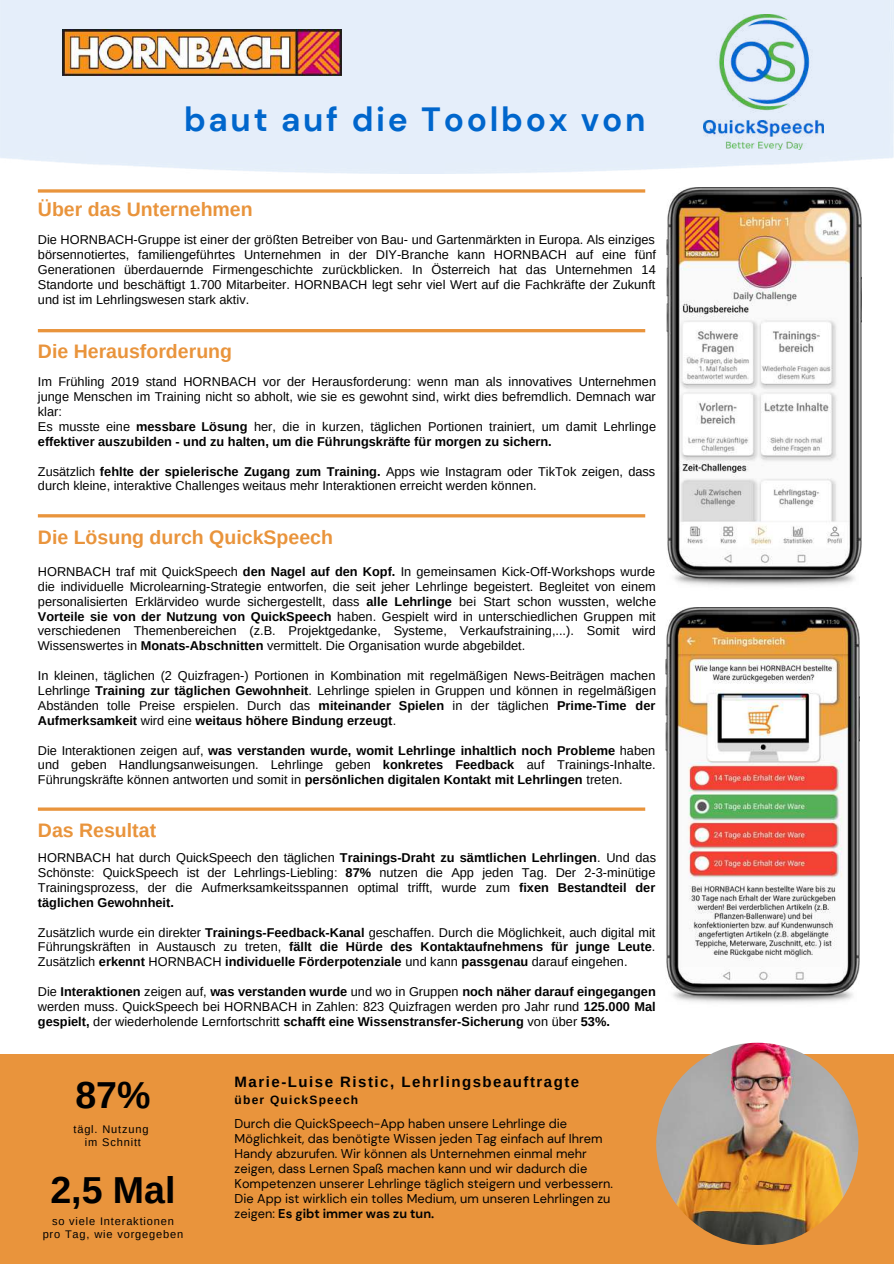
<style>
.page{position:relative;width:894px;height:1264px;background:#fff}
.page>*{position:absolute;margin:0;border:0;box-sizing:border-box;transform-origin:0 0}
.t1{font:700 37.5px "Arimo";color:#000}
.t2{font:700 33.6px "DM Sans";letter-spacing:.08em;color:#06c}
.t3{font:700 19.5px "Arimo";color:#e9943c}
.t4{font:700 15px "Arimo";letter-spacing:.1em;color:#000}
.t5{font:12.75px/14.9px "Arimo";color:#000;text-align:justify}
.t6{font:12.75px/14.9px "DM Sans";color:#000}
.t7{font:700 12px "Arimo";letter-spacing:.1em;color:#000}
.t8{font:11.1px/12.9px "Arimo";letter-spacing:.075em;color:#000;text-align:center}
.s1{font-weight:700}
</style>
<div class="page">
<svg style="left:38px;top:189px;width:607px;height:4px;background:#eca65d"></svg>
<hr style="left:38px;top:329px;width:607px;height:3px;background:#e9943c">
<svg style="left:38px;top:514px;width:607px;height:3px;background:#ea9a47"></svg>
<svg style="left:38px;top:807px;width:607px;height:3px;background:#eca55b"></svg>
<div style="left:0;top:1054px;width:893px;height:209px;background:#e9943c"></div>
<div style="left:0;top:0;width:893px;height:174px;background:#e5eefa"></div>
<img style="left:702px;top:15px;width:121px;height:134px">
<img style="left:665px;top:607px;width:194px;height:396px">
<img style="left:63px;top:30px;width:278px;height:46px">
<img style="left:656px;top:1042px;width:202px;height:202px;border-radius:50%">
<img style="left:666px;top:187px;width:195px;height:399px">
<h2 class="t2" style="left:184px;top:98px;width:463px">baut auf die Toolbox von</h2>
<h3 class="t3" style="left:38px;top:198px;width:216px">Über das Unternehmen</h3>
<p class="t5" style="left:38px;top:232px;width:619px">Die HORNBACH-Gruppe ist einer der größten Betreiber von Bau- und Gartenmärkten in Europa. Als einziges börsennotiertes, familiengeführtes Unternehmen in der DIY-Branche kann HORNBACH auf eine fünf Generationen überdauernde Firmengeschichte zurückblicken. In Österreich hat das Unternehmen 14<br>Standorte und beschäftigt 1.700 Mitarbeiter. HORNBACH legt sehr viel Wert auf die Fachkräfte der Zukunft und ist im Lehrlingswesen stark aktiv.</p>
<h3 class="t3" style="left:38px;top:341px;width:196px">Die Herausforderung</h3>
<p class="t5" style="left:38px;top:374px;width:619px;text-align:left">Im Frühling 2019 stand HORNBACH vor der Herausforderung: wenn man als innovatives Unternehmen junge Menschen im Training nicht so abholt, wie sie es gewohnt sind, wirkt dies befremdlich. Demnach war klar:<br>Es musste eine <span class="s1">messbare Lösung</span> her, die in kurzen, täglichen Portionen trainiert, um damit Lehrlinge <span class="s1">effektiver auszubilden - und zu halten, um die Führungskräfte für morgen zu sichern.</span></p>
<p class="t5" style="left:38px;top:463px;width:618px">Zusätzlich <span class="s1">fehlte der spielerische Zugang zum Training.</span> Apps wie Instagram oder TikTok zeigen, dass durch kleine, interaktive Challenges weitaus mehr Interaktionen erreicht werden können.</p>
<h3 class="t3" style="left:38px;top:526px;width:296px">Die Lösung durch QuickSpeech</h3>
<p class="t5" style="left:38px;top:564px;width:619px">HORNBACH traf mit QuickSpeech <span class="s1">den Nagel auf den Kopf.</span> In gemeinsamen Kick-Off-Workshops wurde die individuelle Microlearning-Strategie entworfen, die seit jeher Lehrlinge begeistert. Begleitet von einem personalisierten Erklärvideo wurde sichergestellt, dass <span class="s1">alle Lehrlinge</span> bei Start schon wussten, welche <span class="s1">Vorteile sie von der Nutzung von QuickSpeech</span> haben. Gespielt wird in unterschiedlichen Gruppen mit verschiedenen Themenbereichen (z.B. Projektgedanke, Systeme, Verkaufstraining,...). Somit wird Wissenswertes in <span class="s1">Monats-Abschnitten</span> vermittelt. Die Organisation wurde abgebildet.</p>
<p class="t5" style="left:38px;top:668px;width:619px">In kleinen, täglichen (2 Quizfragen-) Portionen in Kombination mit regelmäßigen News-Beiträgen machen Lehrlinge <span class="s1">Training zur täglichen Gewohnheit</span>. Lehrlinge spielen in Gruppen und können in regelmäßigen Abständen tolle Preise erspielen. Durch das <span class="s1">miteinander Spielen</span> in der täglichen <span class="s1">Prime-Time der Aufmerksamkeit</span> wird eine <span class="s1">weitaus höhere Bindung erzeugt</span>.</p>
<p class="t5" style="left:38px;top:742px;width:619px">Die Interaktionen zeigen auf, <span class="s1">was verstanden wurde, womit Lehrlinge inhaltlich noch Probleme</span> haben und geben Handlungsanweisungen. Lehrlinge geben <span class="s1">konkretes Feedback</span> auf Trainings-Inhalte.<br>Führungskräfte können antworten und somit in <span class="s1">persönlichen digitalen Kontakt mit Lehrlingen</span> treten.</p>
<h3 class="t3" style="left:38px;top:819px;width:120px">Das Resultat</h3>
<p class="t5" style="left:38px;top:850px;width:619px">HORNBACH hat durch QuickSpeech den täglichen <span class="s1">Trainings-Draht zu sämtlichen Lehrlingen</span>. Und das Schönste: QuickSpeech ist der Lehrlings-Liebling: <span class="s1">87%</span> nutzen die App jeden Tag. Der 2-3-minütige Trainingsprozess, der die Aufmerksamkeitsspannen optimal trifft, wurde zum <span class="s1">fixen Bestandteil der täglichen Gewohnheit.</span></p>
<p class="t5" style="left:38px;top:924px;width:618px">Zusätzlich wurde ein direkter <span class="s1">Trainings-Feedback-Kanal</span> geschaffen. Durch die Möglichkeit, auch digital mit Führungskräften in Austausch zu treten, <span class="s1">fällt die Hürde des Kontaktaufnehmens für junge Leute</span>.<br>Zusätzlich <span class="s1">erkennt</span> HORNBACH <span class="s1">individuelle Förderpotenziale</span> und kann <span class="s1">passgenau</span> darauf eingehen.</p>
<p class="t5" style="left:38px;top:984px;width:619px">Die <span class="s1">Interaktionen</span> zeigen auf, <span class="s1">was verstanden wurde</span> und wo in Gruppen <span class="s1">noch näher darauf eingegangen </span>werden muss. QuickSpeech bei HORNBACH in Zahlen: 823 Quizfragen werden pro Jahr rund <span class="s1">125.000 Mal gespielt,</span> der wiederholende Lernfortschritt <span class="s1">schafft eine Wissenstransfer-Sicherung</span> von über <span class="s1">53%.</span></p>
<h1 class="t1" style="left:75px;top:1074px;width:77px">87%</h1>
<p class="t8" style="left:73px;top:1122px;width:77px">tägl. Nutzung im Schnitt</p>
<h1 class="t1" style="left:50px;top:1168px;width:127px">2,5 Mal</h1>
<p class="t8" style="left:43px;top:1215px;width:142px">so viele Interaktionen pro Tag, wie vorgegeben</p>
<p class="t4" style="left:234px;top:1073px;width:346px">Marie-Luise Ristic, Lehrlingsbeauftragte</p>
<p class="t7" style="left:234px;top:1093px;width:125px">über QuickSpeech</p>
<p class="t6" style="left:234px;top:1116px;width:380px">Durch die QuickSpeech-App haben unsere Lehrlinge die Möglichkeit, das benötigte Wissen jeden Tag einfach auf Ihrem Handy abzurufen. Wir können als Unternehmen einmal mehr zeigen, dass Lernen Spaß machen kann und wir dadurch die Kompetenzen unserer Lehrlinge täglich steigern und verbessern.<br>Die App ist wirklich ein tolles Medium, um unseren Lehrlingen zu zeigen: <span class="s1">Es gibt immer was zu tun.</span></p>
</div>
